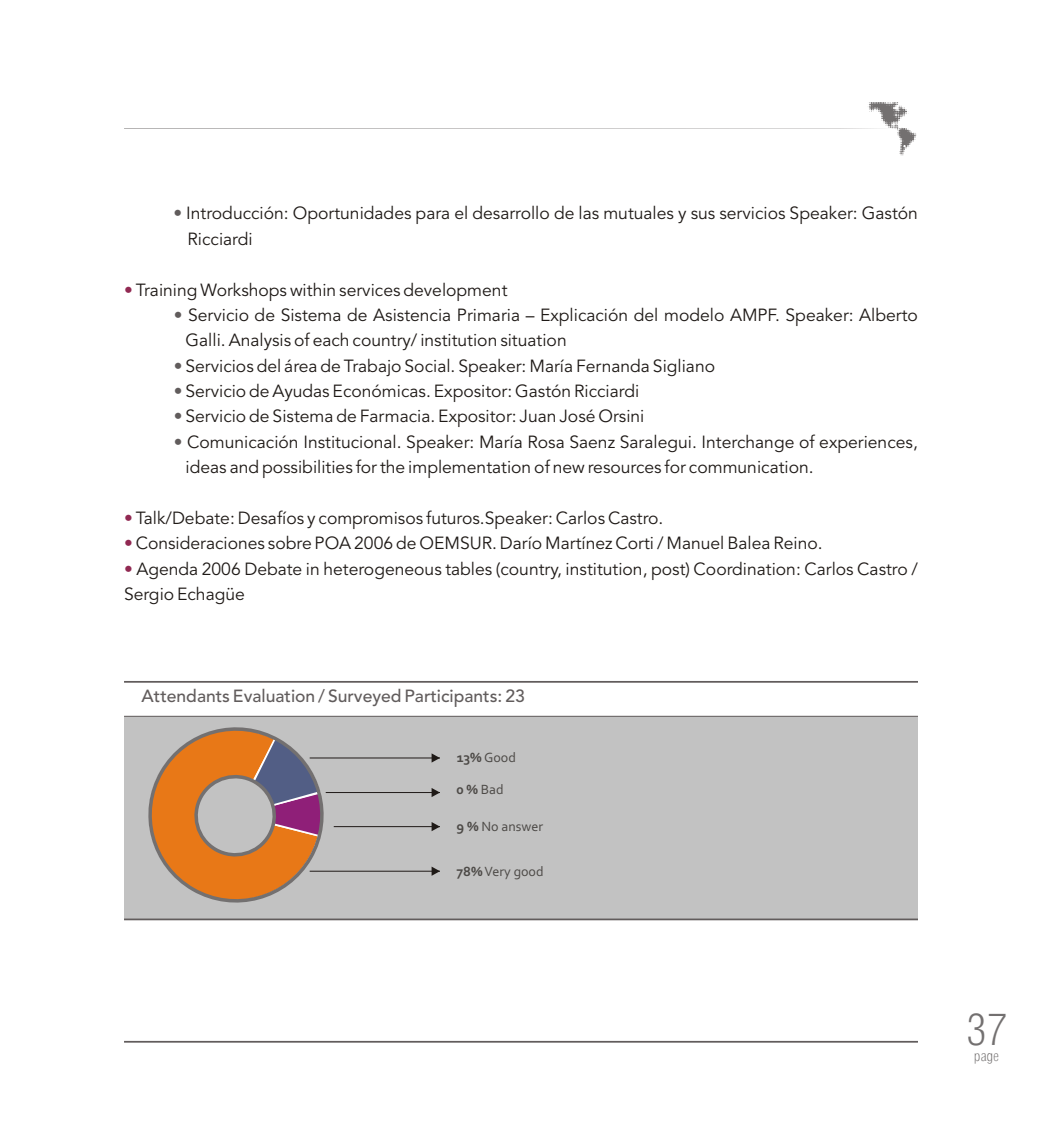
<style>
.page{position:relative;width:1042px;height:1141px;background:#fff}
.page>*{position:absolute;margin:0;border:0;box-sizing:border-box;transform-origin:0 0}
.t1{font:300 condensed 42px "Arena";color:#737070}
.t2{font:17.5px "Avenir LT";color:#1f1a17}
.t3{font:500 17.5px "Avenir";color:#615c5c}
.t4{font:14px "Corbel";color:#4d4a47}
.t5{font:300 condensed 13.65px "Arena";color:#737070}
.s1{color:#615c5c}
.s2{color:#912952}
.s3{font-weight:700}
</style>
<div class="page">
<div style="left:124px;top:716px;width:794px;height:203px;background:#c2c2c2"></div>
<hr style="left:124px;top:681px;width:794px;height:2px;background:#615c5c">
<hr style="left:124px;top:919px;width:794px;height:1px;background:#615c5c">
<hr style="left:310px;top:758px;width:130px;height:1px;background:#1f1a17">
<svg style="left:431px;top:753px;width:9px;height:10px"></svg>
<hr style="left:326px;top:792px;width:114px;height:1px;background:#1f1a17">
<svg style="left:431px;top:788px;width:8px;height:9px"></svg>
<svg style="left:148px;top:727px;width:186px;height:176px"></svg>
<hr style="left:334px;top:826px;width:106px;height:1px;background:#1f1a17">
<svg style="left:431px;top:822px;width:9px;height:9px"></svg>
<hr style="left:310px;top:871px;width:130px;height:1px;background:#1f1a17">
<svg style="left:431px;top:867px;width:9px;height:9px"></svg>
<hr style="left:124px;top:716px;width:794px;height:1px;background:#615c5c">
<hr style="left:124px;top:1041px;width:794px;height:2px;background:#615c5c">
<hr style="left:124px;top:129px;width:773px;height:1px;background:#737070">
<svg style="left:868px;top:102px;width:49px;height:54px"></svg>
<p class="t2" style="left:173px;top:206px;width:746px"><span class="s1">•</span> Introducción: Oportunidades para el desarrollo de las mutuales y sus servicios Speaker: Gastón</p>
<p class="t2" style="left:187px;top:232px;width:67px">Ricciardi</p>
<p class="t2" style="left:124px;top:282px;width:385px"><span class="s2">•</span> Training Workshops within services development</p>
<p class="t2" style="left:174px;top:308px;width:745px"><span class="s1">•</span> Servicio de Sistema de Asistencia Primaria – Explicación del modelo AMPF. Speaker: Alberto</p>
<p class="t2" style="left:174px;top:358px;width:543px"><span class="s1">•</span> Servicios del área de Trabajo Social. Speaker: María Fernanda Sigliano</p>
<p class="t2" style="left:174px;top:384px;width:467px"><span class="s1">•</span> Servicio de Ayudas Económicas. Expositor: Gastón Ricciardi</p>
<p class="t2" style="left:174px;top:409px;width:472px"><span class="s1">•</span> Servicio de Sistema de Farmacia. Expositor: Juan José Orsini</p>
<p class="t2" style="left:174px;top:435px;width:745px"><span class="s1">•</span> Comunicación Institucional. Speaker: María Rosa Saenz Saralegui. Interchange of experiences,</p>
<p class="t2" style="left:186px;top:333px;width:383px">Galli. Analysis of each country/ institution situation</p>
<p class="t2" style="left:186px;top:460px;width:630px">ideas and possibilities for the implementation of new resources for communication.</p>
<p class="t2" style="left:124px;top:511px;width:541px"><span class="s2">•</span> Talk/Debate: Desafíos y compromisos futuros.Speaker: Carlos Castro.</p>
<p class="t2" style="left:124px;top:536px;width:700px"><span class="s2">•</span> Consideraciones sobre POA 2006 de OEMSUR. Darío Martínez Corti / Manuel Balea Reino.</p>
<p class="t2" style="left:124px;top:561px;width:795px"><span class="s2">•</span> Agenda 2006 Debate in heterogeneous tables (country, institution, post) Coordination: Carlos Castro /</p>
<p class="t2" style="left:124px;top:587px;width:122px">Sergio Echagüe</p>
<p class="t3" style="left:142px;top:685px;width:385px">Attendants Evaluation / Surveyed Participants: 23</p>
<p class="t4" style="left:457px;top:752px;width:61px"><span class="s3">13%</span> Good</p>
<p class="t4" style="left:456px;top:784px;width:49px"><span class="s3">0 %</span> Bad</p>
<p class="t4" style="left:456px;top:821px;width:88px"><span class="s3">9 %</span> No answer</p>
<p class="t4" style="left:456px;top:865px;width:89px"><span class="s3">78%</span> Very good</p>
<h1 class="t1" style="left:966px;top:1005px;width:43px">37</h1>
<p class="t5" style="left:974px;top:1048px;width:26px">page</p>
</div>
